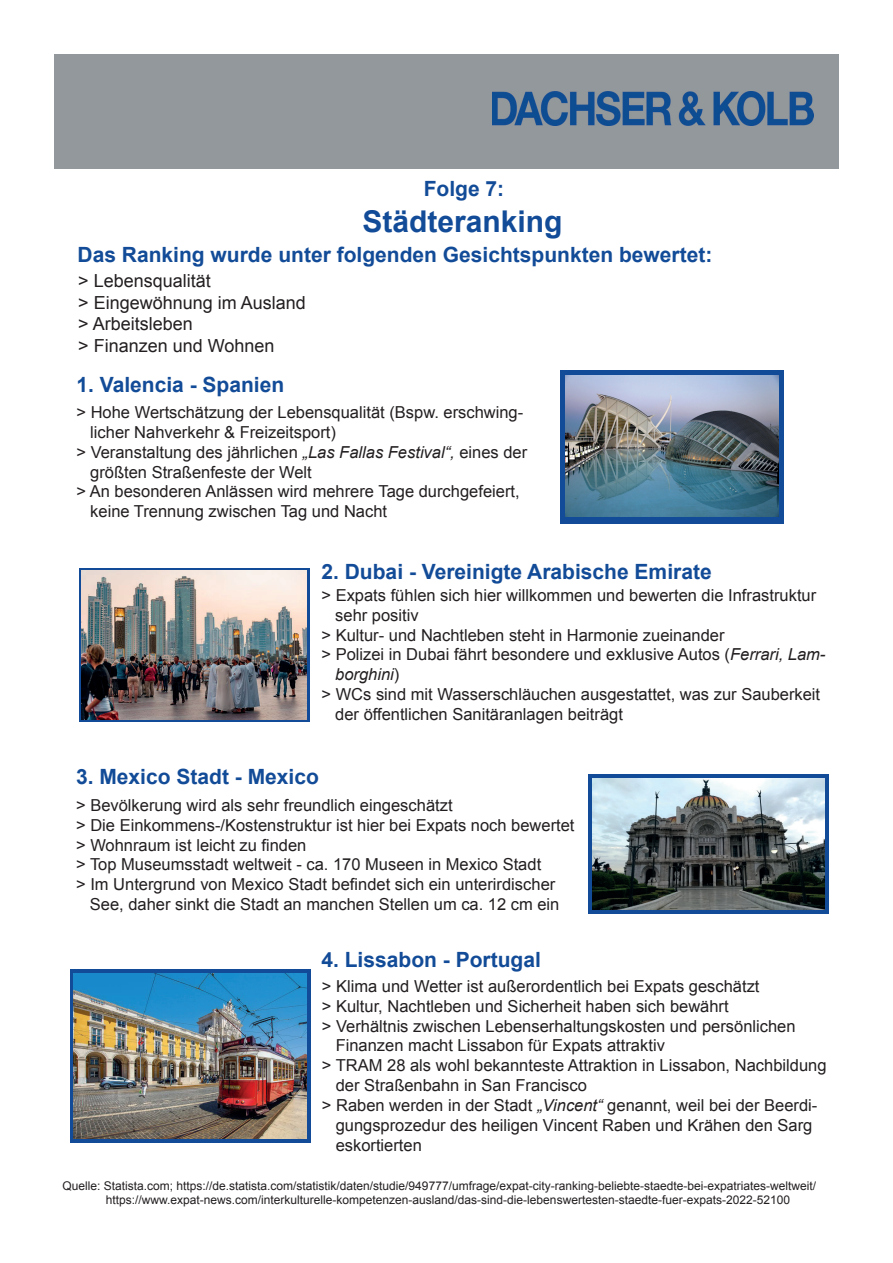
<style>
.page{position:relative;width:893px;height:1263px;background:#fff}
.page>*{position:absolute;margin:0;border:0;box-sizing:border-box;transform-origin:0 0}
.t1{font:700 30px "Arial";color:#124b97}
.t2{font:700 21px "Arial";color:#124b97}
.t3{font:18px/21.6px "Arial";color:#231f20}
.t4{font:16.5px/19.8px "Arial";color:#231f20}
.t5{font:italic 16.5px "Arial";color:#231f20}
.t6{font:12px/14.4px "Arial";color:#231f20}
.s1{font-style:italic}
.s2{font-style:normal}
</style>
<div class="page">
<svg style="left:79px;top:568px;width:230px;height:154px;background:#41669c"></svg>
<div style="left:54px;top:54px;width:785px;height:114px;background:#92989c"></div>
<div style="left:560px;top:370px;width:223px;height:153px;background:#124b97"></div>
<img style="left:81px;top:571px;width:225px;height:148px">
<svg style="left:588px;top:774px;width:241px;height:140px;background:#2c5c9a"></svg>
<img style="left:593px;top:779px;width:231px;height:130px">
<svg style="left:70px;top:969px;width:240px;height:174px;background:#1b5499"></svg>
<img style="left:74px;top:974px;width:232px;height:165px">
<img style="left:492px;top:91px;width:322px;height:35px">
<img style="left:566px;top:375px;width:212px;height:142px">
<p class="t2" style="left:424px;top:174px;width:82px">Folge 7:</p>
<h1 class="t1" style="left:362px;top:201px;width:202px">Städteranking</h1>
<p class="t2" style="left:78px;top:241px;width:636px">Das Ranking wurde unter folgenden Gesichtspunkten bewertet:</p>
<p class="t3" style="left:78px;top:270px;width:229px">&gt; Lebensqualität<br>&gt; Eingewöhnung im Ausland &gt; Arbeitsleben<br>&gt; Finanzen und Wohnen</p>
<p class="t2" style="left:77px;top:371px;width:209px">1. Valencia - Spanien</p>
<p class="t4" style="left:76px;top:403px;width:448px">&gt; Hohe Wertschätzung der Lebensqualität (Bspw. erschwing-</p>
<p class="t4" style="left:90px;top:422px;width:247px">licher Nahverkehr &amp; Freizeitsport)</p>
<p class="t4" style="left:76px;top:442px;width:452px">&gt; Veranstaltung des jährlichen <span class="s1">„Las Fallas Festival“,</span> eines der</p>
<p class="t4" style="left:90px;top:462px;width:223px">größten Straßenfeste der Welt</p>
<p class="t4" style="left:76px;top:482px;width:445px">&gt; An besonderen Anlässen wird mehrere Tage durchgefeiert,</p>
<p class="t4" style="left:90px;top:502px;width:298px">keine Trennung zwischen Tag und Nacht</p>
<p class="t2" style="left:321px;top:557px;width:392px">2. Dubai - Vereinigte Arabische Emirate</p>
<p class="t4" style="left:321px;top:585px;width:496px">&gt; Expats fühlen sich hier willkommen und bewerten die Infrastruktur</p>
<p class="t4" style="left:335px;top:605px;width:85px">sehr positiv</p>
<p class="t4" style="left:321px;top:625px;width:405px">&gt; Kultur- und Nachtleben steht in Harmonie zueinander</p>
<p class="t4" style="left:321px;top:645px;width:505px">&gt; Polizei in Dubai fährt besondere und exklusive Autos (<span class="s1">Ferrari, Lam-</span></p>
<p class="t5" style="left:335px;top:664px;width:66px">borghini<span class="s2">)</span></p>
<p class="t4" style="left:321px;top:684px;width:500px">&gt; WCs sind mit Wasserschläuchen ausgestattet, was zur Sauberkeit</p>
<p class="t4" style="left:335px;top:704px;width:289px">der öffentlichen Sanitäranlagen beiträgt</p>
<p class="t2" style="left:76px;top:762px;width:244px">3. Mexico Stadt - Mexico</p>
<p class="t4" style="left:76px;top:795px;width:500px">&gt; Bevölkerung wird als sehr freundlich eingeschätzt<br>&gt; Die Einkommens-/Kostenstruktur ist hier bei Expats noch bewertet &gt; Wohnraum ist leicht zu finden<br>&gt; Top Museumsstadt weltweit - ca. 170 Museen in Mexico Stadt<br>&gt; Im Untergrund von Mexico Stadt befindet sich ein unterirdischer</p>
<p class="t4" style="left:90px;top:894px;width:471px">See, daher sinkt die Stadt an manchen Stellen um ca. 12 cm ein</p>
<p class="t2" style="left:321px;top:945px;width:221px">4. Lissabon - Portugal</p>
<p class="t4" style="left:322px;top:976px;width:439px">&gt; Klima und Wetter ist außerordentlich bei Expats geschätzt</p>
<p class="t4" style="left:322px;top:996px;width:408px">&gt; Kultur, Nachtleben und Sicherheit haben sich bewährt</p>
<p class="t4" style="left:322px;top:1016px;width:475px">&gt; Verhältnis zwischen Lebenserhaltungskosten und persönlichen</p>
<p class="t4" style="left:336px;top:1036px;width:331px">Finanzen macht Lissabon für Expats attraktiv</p>
<p class="t4" style="left:322px;top:1056px;width:506px">&gt; TRAM 28 als wohl bekannteste Attraktion in Lissabon, Nachbildung</p>
<p class="t4" style="left:336px;top:1075px;width:253px">der Straßenbahn in San Francisco</p>
<p class="t4" style="left:322px;top:1095px;width:497px">&gt; Raben werden in der Stadt <span class="s1">„Vincent“</span> genannt, weil bei der Beerdi-</p>
<p class="t4" style="left:336px;top:1115px;width:478px">gungsprozedur des heiligen Vincent Raben und Krähen den Sarg</p>
<p class="t4" style="left:336px;top:1135px;width:88px">eskortierten</p>
<p class="t6" style="left:106px;top:1179px;width:712px;text-indent:-43px">Quelle: Statista.com; https://de.statista.com/statistik/daten/studie/949777/umfrage/expat-city-ranking-beliebte-staedte-bei-expatriates-weltweit/ https://www.expat-news.com/interkulturelle-kompetenzen-ausland/das-sind-die-lebenswertesten-staedte-fuer-expats-2022-52100</p>
</div>
